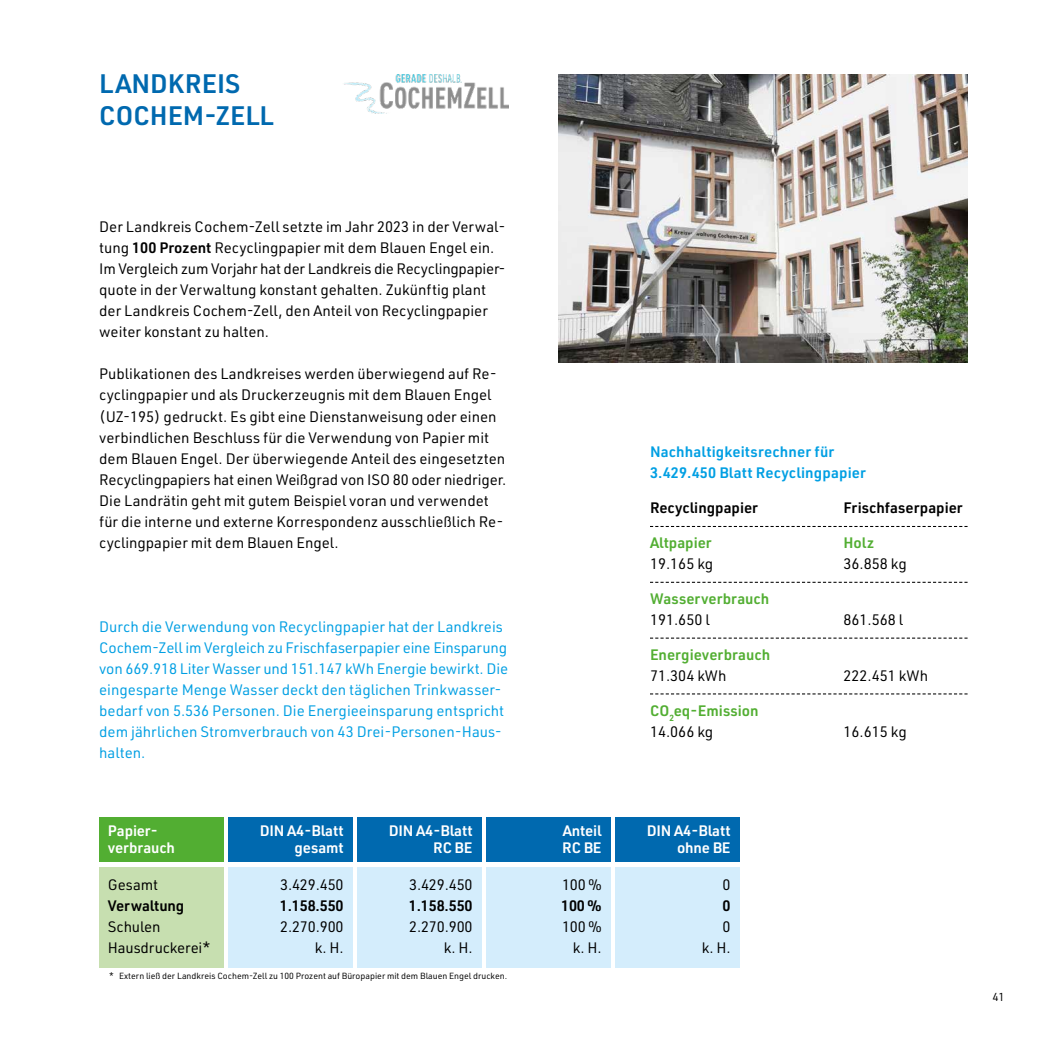
<style>
.page{position:relative;width:1042px;height:1042px;background:#fff}
.page>*{position:absolute;margin:0;border:0;box-sizing:border-box;transform-origin:0 0}
.t1{font:600 26.25px/31.5px "URWDIN";color:#0069af}
.t2{font:14.88px/21px "URWDIN";color:#000;text-align:right}
.t3{font:14.88px/21px "URWDIN";color:#009fe3}
.t4{font:600 14.88px/17.5px "URWDIN";letter-spacing:-.01em;color:#fff;text-align:right}
.t5{font:600 14.88px/21px "URWDIN";color:#52ae32}
.t6{font:600 14.88px "URWDIN";color:#000}
.t7{font:600 14.88px/21px "URWDIN";letter-spacing:.01em;color:#009fe3}
.t8{font:11.38px "URWDIN";color:#000}
.t9{font:8.75px "URWDIN";color:#000}
.s1{font-weight:600}
.s2{font-weight:400;color:#000}
</style>
<div class="page">
<img style="left:558px;top:74px;width:409px;height:288px">
<img style="left:344px;top:74px;width:165px;height:39px">
<div style="left:99px;top:817px;width:124px;height:45px;background:#52ae32"></div>
<div style="left:228px;top:817px;width:124px;height:45px;background:#0069af"></div>
<div style="left:357px;top:817px;width:124px;height:45px;background:#0069af"></div>
<div style="left:486px;top:817px;width:124px;height:45px;background:#0069af"></div>
<div style="left:615px;top:817px;width:124px;height:45px;background:#0069af"></div>
<div style="left:99px;top:867px;width:124px;height:100px;background:#c7dfb0"></div>
<div style="left:228px;top:867px;width:124px;height:100px;background:#d4edfc"></div>
<div style="left:357px;top:867px;width:124px;height:100px;background:#d4edfc"></div>
<div style="left:486px;top:867px;width:124px;height:100px;background:#d4edfc"></div>
<div style="left:615px;top:867px;width:124px;height:100px;background:#d4edfc"></div>
<svg style="left:650px;top:526px;width:317px;height:1px"></svg>
<svg style="left:650px;top:582px;width:317px;height:1px"></svg>
<svg style="left:650px;top:637px;width:317px;height:1px"></svg>
<svg style="left:650px;top:693px;width:317px;height:1px"></svg>
<h1 class="t1" style="left:99px;top:67px;width:176px">LANDKREIS<br>COCHEM-ZELL</h1>
<p class="t2" style="left:99px;top:216px;width:408px;text-align:left">Der Landkreis Cochem-Zell setzte im Jahr 2023 in der Verwal&shy;tung <span class="s1">100 Prozent</span> Recyclingpapier mit dem Blauen Engel ein.<br>Im Vergleich zum Vorjahr hat der Landkreis die Recyclingpapier&shy;quote in der Verwaltung konstant gehalten. Zukünftig plant der Landkreis Cochem-Zell, den Anteil von Recyclingpapier weiter konstant zu halten.</p>
<p class="t2" style="left:99px;top:363px;width:409px;text-align:left">Publikationen des Landkreises werden überwiegend auf Re&shy;cyclingpapier und als Druckerzeugnis mit dem Blauen Engel (UZ-195) gedruckt. Es gibt eine Dienstanweisung oder einen verbindlichen Beschluss für die Verwendung von Papier mit dem Blauen Engel. Der überwiegende Anteil des eingesetzten Recyclingpapiers hat einen Weißgrad von ISO 80 oder niedriger.<br>Die Landrätin geht mit gutem Beispiel voran und verwendet für die interne und externe Korrespondenz ausschließlich Re&shy;cyclingpapier mit dem Blauen Engel.</p>
<p class="t3" style="left:99px;top:616px;width:410px">Durch die Verwendung von Recyclingpapier hat der Landkreis Cochem-Zell im Vergleich zu Frischfaserpapier eine Einsparung von 669.918 Liter Wasser und 151.147 kWh Energie bewirkt. Die eingesparte Menge Wasser deckt den täglichen Trinkwasser&shy;bedarf von 5.536 Personen. Die Energieeinsparung entspricht dem jährlichen Stromverbrauch von 43 Drei-Personen-Haus&shy;halten.</p>
<p class="t4" style="left:108px;top:821px;width:69px;text-align:left">Papier&shy;verbrauch</p>
<p class="t2" style="left:108px;top:873px;width:52px">Gesamt</p>
<p class="t6" style="left:108px;top:895px;width:78px">Verwaltung</p>
<p class="t2" style="left:108px;top:915px;width:104px;text-align:left">Schulen<br>Hausdruckerei*</p>
<p class="t4" style="left:389px;top:821px;width:85px">DIN A4-Blatt<br>RC BE</p>
<p class="t2" style="left:409px;top:873px;width:65px">3.429.450</p>
<p class="t6" style="left:409px;top:895px;width:65px">1.158.550</p>
<p class="t2" style="left:409px;top:915px;width:65px">2.270.900 k. H.</p>
<p class="t4" style="left:260px;top:821px;width:85px">DIN A4-Blatt gesamt</p>
<p class="t2" style="left:280px;top:873px;width:65px">3.429.450</p>
<p class="t6" style="left:280px;top:895px;width:65px">1.158.550</p>
<p class="t2" style="left:280px;top:915px;width:65px">2.270.900 k. H.</p>
<p class="t9" style="left:109px;top:970px;width:399px">* Extern ließ der Landkreis Cochem-Zell zu 100 Prozent auf Büropapier mit dem Blauen Engel drucken.</p>
<p class="t4" style="left:562px;top:821px;width:41px;text-align:left">Anteil<br>RC BE</p>
<p class="t2" style="left:562px;top:873px;width:41px">100 %</p>
<p class="t6" style="left:561px;top:895px;width:42px">100 %</p>
<p class="t2" style="left:562px;top:915px;width:41px">100 % k. H.</p>
<p class="t7" style="left:650px;top:441px;width:217px">Nachhaltigkeitsrechner für<br>3.429.450 Blatt Recyclingpapier</p>
<p class="t6" style="left:650px;top:498px;width:110px">Recyclingpapier</p>
<p class="t6" style="left:843px;top:498px;width:121px">Frischfaserpapier</p>
<p class="t5" style="left:650px;top:532px;width:63px">Altpapier</p>
<p class="t5" style="left:843px;top:532px;width:32px">Holz</p>
<p class="t2" style="left:650px;top:553px;width:65px">19.165 kg</p>
<p class="t2" style="left:843px;top:553px;width:65px">36.858 kg</p>
<p class="t5" style="left:650px;top:588px;width:121px">Wasserverbrauch</p>
<p class="t2" style="left:650px;top:609px;width:61px">191.650 l</p>
<p class="t2" style="left:843px;top:609px;width:61px">861.568 l</p>
<p class="t5" style="left:650px;top:644px;width:122px">Energieverbrauch</p>
<p class="t2" style="left:650px;top:665px;width:78px">71.304 kWh</p>
<p class="t2" style="left:843px;top:665px;width:86px">222.451 kWh</p>
<p class="t5" style="left:650px;top:700px;width:110px">CO<sub>2</sub>eq-Emission<br><span class="s2">14.066 kg</span></p>
<p class="t2" style="left:843px;top:721px;width:65px">16.615 kg</p>
<p class="t4" style="left:647px;top:821px;width:85px">DIN A4-Blatt ohne BE</p>
<p class="t2" style="left:722px;top:873px;width:10px">0</p>
<p class="t6" style="left:722px;top:895px;width:10px">0</p>
<p class="t2" style="left:702px;top:915px;width:30px">0<br>k. H.</p>
<p class="t8" style="left:992px;top:989px;width:14px">41</p>
</div>
